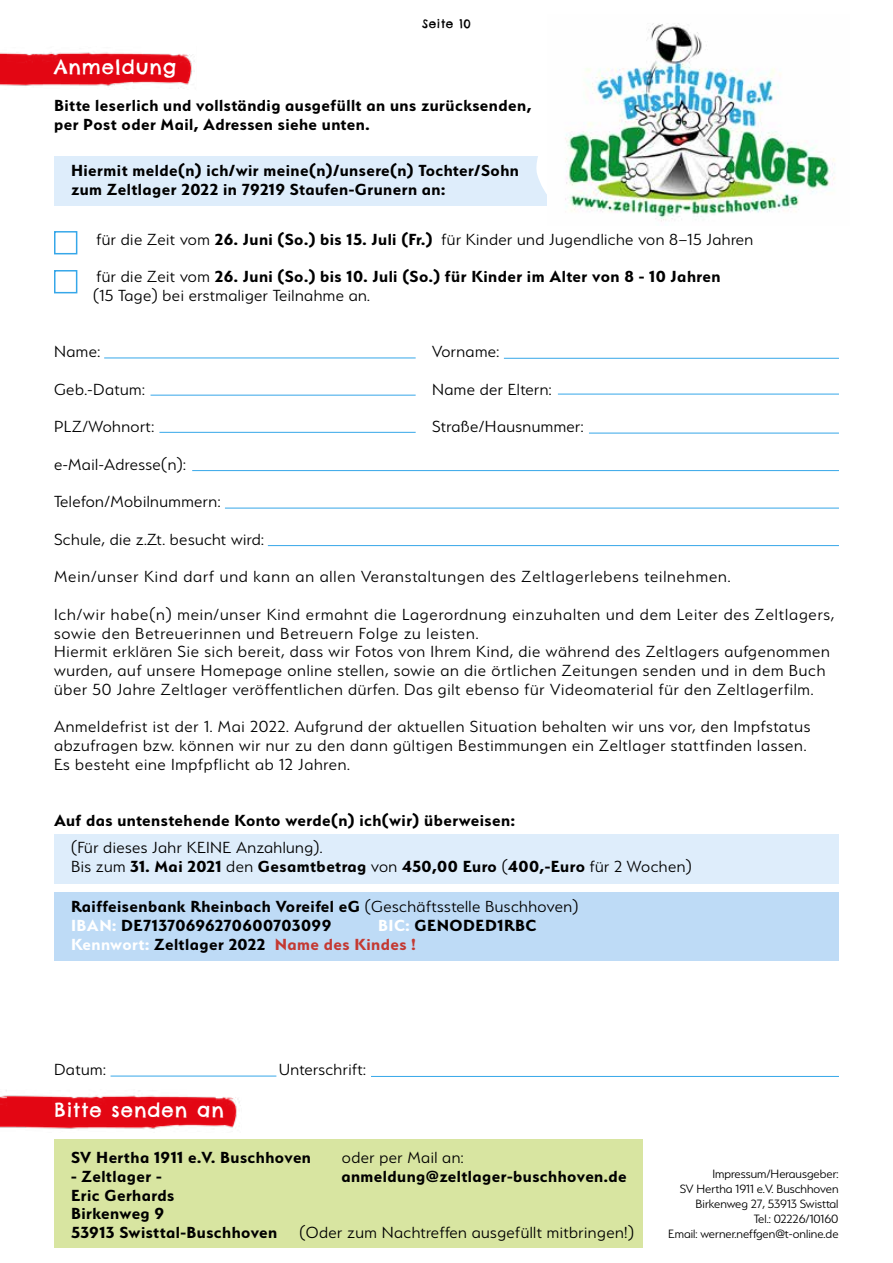
<style>
.page{position:relative;width:893px;height:1263px;background:#fff}
.page>*{position:absolute;margin:0;border:0;box-sizing:border-box;transform-origin:0 0}
.t1{font:19.5px "Chelsea Market";letter-spacing:.05em;color:#fff}
.t2{font:300 18px/18.8px "Serenity";letter-spacing:.04em;color:#000}
.t3{font:700 18px/18.8px "Serenity";letter-spacing:.025em;color:#000}
.t4{font:300 13.5px/15px "Serenity";color:#000;text-align:right}
.t5{font:12px "Chelsea Market";letter-spacing:.05em;color:#000}
.s1{font-weight:300}
.s2{font-weight:700}
.s3{color:#fff}
.s4{color:#c43932}
</style>
<div class="page">
<img style="left:0;top:52px;width:195px;height:37px">
<img style="left:0;top:1090px;width:240px;height:39px">
<div style="left:54px;top:1139px;width:588px;height:108px;background:#d8e5a1"></div>
<div style="left:54px;top:156px;width:785px;height:50px;background:#deedfb"></div>
<div style="left:54px;top:834px;width:785px;height:49px;background:#deedfb"></div>
<div style="left:54px;top:892px;width:785px;height:69px;background:#bedbf6"></div>
<div style="left:54px;top:231px;width:23px;height:23px;background:#fff;border:2px solid #36a7e9"></div>
<div style="left:54px;top:270px;width:23px;height:23px;background:#fff;border:2px solid #36a7e9"></div>
<hr style="left:504px;top:358px;width:335px;height:1px;background:#36a7e9">
<hr style="left:111px;top:1076px;width:165px;height:1px;background:#36a7e9">
<hr style="left:371px;top:1076px;width:468px;height:1px;background:#36a7e9">
<hr style="left:104px;top:358px;width:312px;height:1px;background:#36a7e9">
<hr style="left:558px;top:394px;width:281px;height:1px;background:#36a7e9">
<hr style="left:589px;top:433px;width:250px;height:1px;background:#36a7e9">
<hr style="left:151px;top:395px;width:265px;height:1px;background:#36a7e9">
<hr style="left:159px;top:432px;width:257px;height:1px;background:#36a7e9">
<hr style="left:192px;top:470px;width:647px;height:1px;background:#36a7e9">
<hr style="left:225px;top:508px;width:614px;height:1px;background:#36a7e9">
<hr style="left:268px;top:545px;width:571px;height:1px;background:#36a7e9">
<svg style="left:536px;top:156px;width:12px;height:50px"></svg>
<img style="left:548px;top:23px;width:291px;height:199px">
<p class="t5" style="left:422px;top:16px;width:50px">Seite 10</p>
<p class="t1" style="left:54px;top:54px;width:124px">Anmeldung</p>
<p class="t3" style="left:54px;top:96px;width:479px">Bitte leserlich und vollständig ausgefüllt an uns zurücksenden, per Post oder Mail, Adressen siehe unten.</p>
<p class="t3" style="left:71px;top:161px;width:449px">Hiermit melde(n) ich/wir meine(n)/unsere(n) Tochter/Sohn zum Zeltlager 2022 in 79219 Staufen-Grunern an:</p>
<p class="t3" style="left:97px;top:220px;width:658px;line-height:37.5px"><span class="s1">für die Zeit vom</span> 26. Juni (So.) bis 15. Juli (Fr.) <span class="s1">für Kinder und Jugendliche von 8–15 Jahren für die Zeit vom</span> 26. Juni (So.) bis 10. Juli (So.) für Kinder im Alter von 8 - 10 Jahren</p>
<p class="t2" style="left:93px;top:286px;width:278px">(15 Tage) bei erstmaliger Teilnahme an.</p>
<p class="t2" style="left:54px;top:342px;width:48px">Name:</p>
<p class="t2" style="left:432px;top:342px;width:69px">Vorname:</p>
<p class="t2" style="left:54px;top:380px;width:92px">Geb.-Datum:</p>
<p class="t2" style="left:432px;top:380px;width:121px">Name der Eltern:</p>
<p class="t2" style="left:54px;top:417px;width:102px">PLZ/Wohnort:</p>
<p class="t2" style="left:432px;top:417px;width:153px">Straße/Hausnummer:</p>
<p class="t2" style="left:54px;top:445px;width:782px;line-height:37.5px">e-Mail-Adresse(n):<br>Telefon/Mobilnummern:<br>Schule, die z.Zt. besucht wird:<br>Mein/unser Kind darf und kann an allen Veranstaltungen des Zeltlagerlebens teilnehmen.<br>Ich/wir habe(n) mein/unser Kind ermahnt die Lagerordnung einzuhalten und dem Leiter des Zeltlagers,</p>
<p class="t2" style="left:54px;top:624px;width:777px">sowie den Betreuerinnen und Betreuern Folge zu leisten.<br>Hiermit erklären Sie sich bereit, dass wir Fotos von Ihrem Kind, die während des Zeltlagers aufgenommen wurden, auf unsere Homepage online stellen, sowie an die örtlichen Zeitungen senden und in dem Buch über 50 Jahre Zeltlager veröffentlichen dürfen. Das gilt ebenso für Videomaterial für den Zeltlagerfilm.</p>
<p class="t2" style="left:54px;top:717px;width:758px">Anmeldefrist ist der 1. Mai 2022. Aufgrund der aktuellen Situation behalten wir uns vor, den Impfstatus abzufragen bzw. können wir nur zu den dann gültigen Bestimmungen ein Zeltlager stattfinden lassen.<br>Es besteht eine Impfpflicht ab 12 Jahren.</p>
<p class="t3" style="left:54px;top:811px;width:462px">Auf das untenstehende Konto werde(n) ich(wir) überweisen:</p>
<p class="t2" style="left:71px;top:838px;width:622px">(Für dieses Jahr KEINE Anzahlung).<br>Bis zum <span class="s2">31. Mai 2021</span> den <span class="s2">Gesamtbetrag</span> von <span class="s2">450,00 Euro</span> (<span class="s2">400,-Euro</span> für 2 Wochen)</p>
<p class="t3" style="left:71px;top:897px;width:509px">Raiffeisenbank Rheinbach Voreifel eG <span class="s1">(Geschäftsstelle Buschhoven)<br></span><span class="s3">IBAN:</span> DE71370696270600703099</p>
<p class="t3" style="left:71px;top:916px;width:467px;text-indent:307px"><span class="s3">BIC:</span> GENODED1RBC<br><span class="s3">Kennwort:</span> Zeltlager 2022 <span class="s4">Name des Kindes !</span></p>
<p class="t2" style="left:54px;top:1060px;width:53px">Datum:</p>
<p class="t2" style="left:279px;top:1060px;width:89px">Unterschrift:</p>
<p class="t1" style="left:54px;top:1097px;width:171px">Bitte senden an</p>
<p class="t3" style="left:71px;top:1148px;width:242px">SV Hertha 1911 e.V. Buschhoven</p>
<p class="t2" style="left:342px;top:1148px;width:123px">oder per Mail an:</p>
<p class="t3" style="left:71px;top:1167px;width:92px">- Zeltlager -</p>
<p class="t3" style="left:341px;top:1167px;width:287px">anmeldung@zeltlager-buschhoven.de</p>
<p class="t3" style="left:71px;top:1185px;width:564px">Eric Gerhards<br>Birkenweg 9<br>53913 Swisttal-Buschhoven <span class="s1">(Oder zum Nachtreffen ausgefüllt mitbringen!)</span></p>
<p class="t4" style="left:668px;top:1166px;width:172px">Impressum/Herausgeber:<br>SV Hertha 1911 e.V. Buschhoven<br>Birkenweg 27, 53913 Swisttal<br>Tel.: 02226/10160<br>Email: werner.neffgen@t-online.de</p>
</div>
